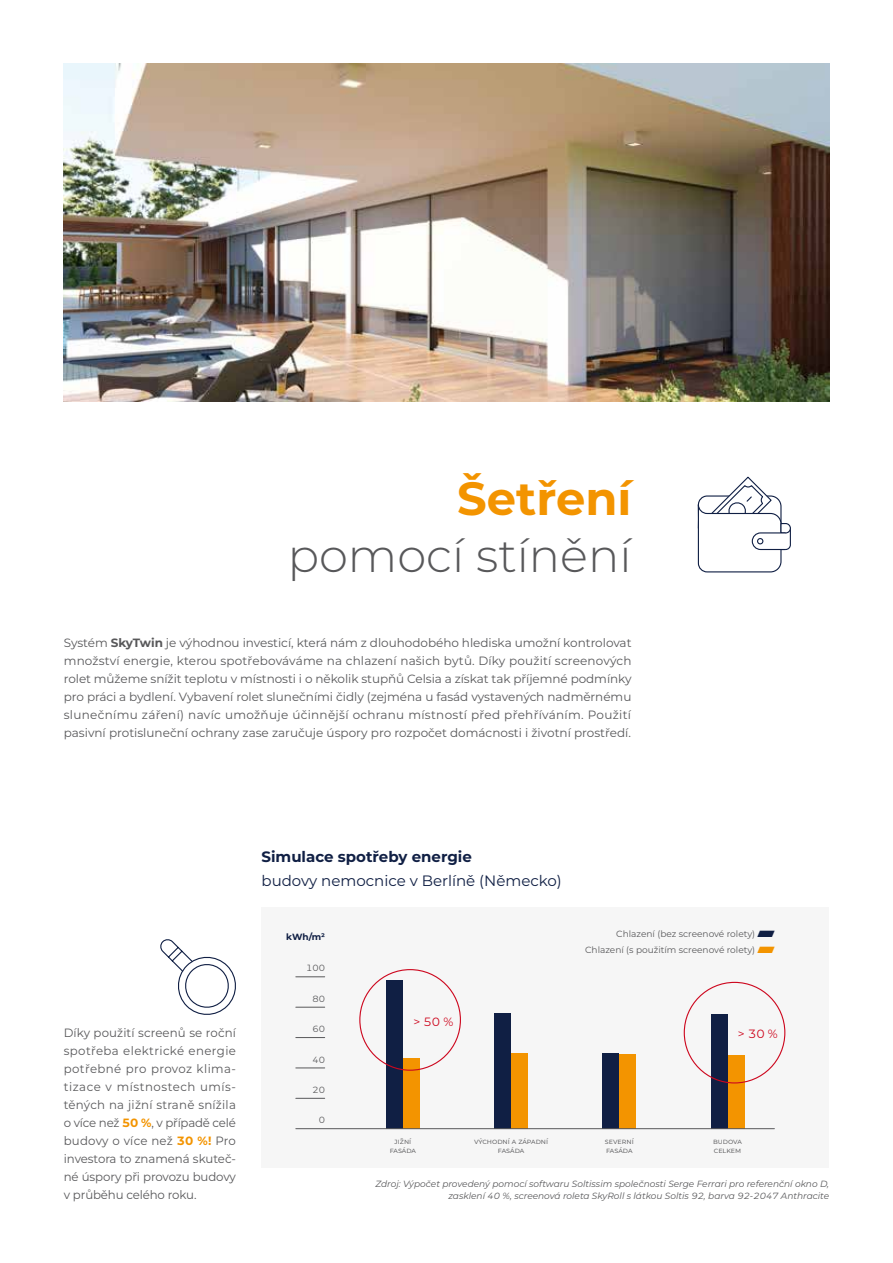
<style>
.page{position:relative;width:893px;height:1263px;background:#fff}
.page>*{position:absolute;margin:0;border:0;box-sizing:border-box;transform-origin:0 0}
.t1{font:300 46.5px "Aluprof Sans";color:#58585a}
.t2{font:700 46.5px "Aluprof Sans";color:#f39400}
.t3{font:15px "Aluprof Sans";color:#101f44}
.t4{font:700 15px "Aluprof Sans";color:#101f44}
.t5{font:12px/18px "Aluprof Sans";letter-spacing:-.005em;color:#58585a;text-align:justify}
.t6{font:12px "Aluprof Sans";color:#cd071e}
.t7{font:italic 9px/12px "Aluprof Sans";color:#58585a;text-align:right}
.t8{font:9px/16.2px "Aluprof Sans";color:#58585a;text-align:right}
.t9{font:700 9px "Aluprof Sans";color:#101f44}
.t10{font:7.5px/9px "Aluprof Sans";color:#58585a;text-align:center}
.s1{font-weight:700}
.s2{font-weight:700;color:#f39400}
.s3{color:#101f44}
.s4{color:#f39400}
</style>
<div class="page">
<img style="left:64px;top:64px;width:765px;height:337px">
<svg style="left:697px;top:476px;width:94px;height:97px"></svg>
<div style="left:261px;top:907px;width:568px;height:261px;background:#f6f6f6"></div>
<svg style="left:296px;top:1098px;width:29px;height:1px"></svg>
<svg style="left:296px;top:1067px;width:29px;height:1px"></svg>
<svg style="left:296px;top:1037px;width:29px;height:1px"></svg>
<svg style="left:296px;top:976px;width:29px;height:1px"></svg>
<svg style="left:296px;top:1007px;width:29px;height:1px"></svg>
<div style="left:386px;top:980px;width:17px;height:148px;background:#101f44"></div>
<div style="left:403px;top:1058px;width:17px;height:70px;background:#f39400"></div>
<div style="left:494px;top:1013px;width:17px;height:115px;background:#101f44"></div>
<div style="left:511px;top:1053px;width:17px;height:75px;background:#f39400"></div>
<div style="left:602px;top:1052px;width:17px;height:76px;background:#101f44"></div>
<div style="left:619px;top:1054px;width:17px;height:74px;background:#f39400"></div>
<div style="left:711px;top:1014px;width:17px;height:114px;background:#101f44"></div>
<div style="left:728px;top:1055px;width:16px;height:73px;background:#f39400"></div>
<hr style="left:296px;top:1128px;width:478px;height:1px;background:#58585a">
<svg style="left:160px;top:939px;width:76px;height:76px"></svg>
<h1 class="t2" style="left:457px;top:465px;width:176px">Šetření</h1>
<h1 class="t1" style="left:288px;top:524px;width:345px">pomocí stínění</h1>
<p class="t5" style="left:64px;top:633px;width:569px">Systém <span class="s1">SkyTwin</span> je výhodnou investicí, která nám z dlouhodobého hlediska umožní kontrolovat množství energie, kterou spotřebováváme na chlazení našich bytů. Díky použití screenových rolet můžeme snížit teplotu v místnosti i o několik stupňů Celsia a získat tak příjemné podmínky pro práci a bydlení. Vybavení rolet slunečními čidly (zejména u fasád vystavených nadměrnému slunečnímu záření) navíc umožňuje účinnější ochranu místností před přehříváním. Použití pasivní protisluneční ochrany zase zaručuje úspory pro rozpočet domácnosti i životní prostředí.</p>
<p class="t5" style="left:64px;top:1024px;width:174px">Díky použití screenů se roční spotřeba elektrické energie potřebné pro provoz klima&shy;tizace v místnostech umís&shy;těných na jižní straně snížila o více než <span class="s2">50 %</span>, v případě celé budovy o více než <span class="s2">30 %!</span> Pro investora to znamená skuteč&shy;né úspory při provozu budovy v průběhu celého roku.</p>
<p class="t4" style="left:261px;top:846px;width:212px">Simulace spotřeby energie</p>
<p class="t3" style="left:261px;top:870px;width:302px">budovy nemocnice v Berlíně (Německo)</p>
<p class="t9" style="left:286px;top:930px;width:40px">kWh/m²</p>
<p class="t8" style="left:306px;top:960px;width:20px">100</p>
<p class="t8" style="left:313px;top:990px;width:14px">80</p>
<p class="t8" style="left:313px;top:1021px;width:14px">60</p>
<p class="t8" style="left:313px;top:1051px;width:14px">40</p>
<p class="t8" style="left:313px;top:1081px;width:14px">20</p>
<p class="t8" style="left:319px;top:1112px;width:8px">0</p>
<p class="t6" style="left:414px;top:1013px;width:41px">&gt; 50 %</p>
<p class="t8" style="left:585px;top:926px;width:191px">Chlazení (bez screenové rolety) <span class="s3">⸠<br></span>Chlazení (s použitím screenové rolety) <span class="s4">⸠</span></p>
<p class="t6" style="left:738px;top:1026px;width:41px">&gt; 30 %</p>
<p class="t10" style="left:390px;top:1137px;width:28px">jižní fasáda</p>
<p class="t10" style="left:474px;top:1137px;width:76px">východní a západní fasáda</p>
<p class="t10" style="left:605px;top:1137px;width:30px;text-align:left">severní fasáda</p>
<p class="t10" style="left:713px;top:1137px;width:30px;text-align:left">budova celkem</p>
<p class="t7" style="left:375px;top:1178px;width:455px">Zdroj: Výpočet provedený pomocí softwaru Soltissim společnosti Serge Ferrari pro referenční okno D, zasklení 40 %, screenová roleta SkyRoll s látkou Soltis 92, barva 92-2047 Anthracite</p>
</div>
